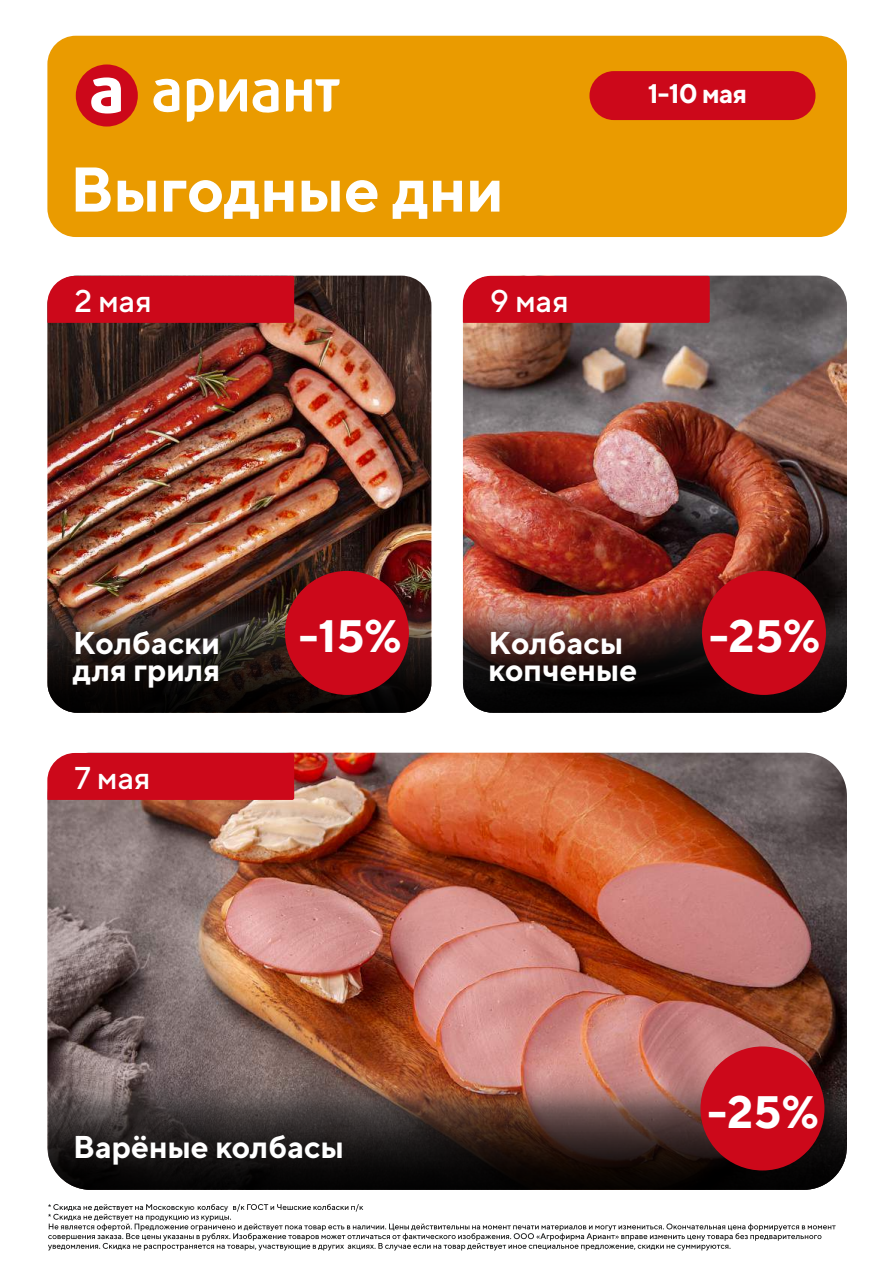
<style>
.page{position:relative;width:893px;height:1263px;background:#fff}
.page>*{position:absolute;margin:0;border:0;box-sizing:border-box;transform-origin:0 0}
.t1{font:700 63px "TT Norms";color:#fff}
.t2{font:700 45.45px "TT Norms";color:#fff}
.t3{font:700 31.5px/27px "TT Norms";color:#fff}
.t4{font:500 31.5px "TT Norms";color:#fff}
.t5{font:700 26.85px "TT Norms";color:#fff}
.t6{font:500 8.1px "TT Norms";color:#1d1d1b}
</style>
<div class="page">
<img style="left:47px;top:276px;width:384px;height:180px">
<img style="left:47px;top:456px;width:384px;height:257px">
<div style="left:47px;top:36px;width:800px;height:201px;background:#ea9b00;border-radius:28px"></div>
<div style="left:47px;top:276px;width:247px;height:47px;background:#cc081a"></div>
<svg style="left:48px;top:1204px;width:788px;height:46px"></svg>
<img style="left:463px;top:276px;width:384px;height:261px">
<img style="left:463px;top:456px;width:383px;height:257px">
<div style="left:463px;top:276px;width:247px;height:47px;background:#cc081a"></div>
<img style="left:47px;top:753px;width:800px;height:261px">
<img style="left:47px;top:933px;width:798px;height:257px">
<div style="left:47px;top:753px;width:247px;height:47px;background:#cc081a"></div>
<svg style="left:153px;top:78px;width:187px;height:44px"></svg>
<svg style="left:76px;top:64px;width:62px;height:63px"></svg>
<div style="left:589px;top:71px;width:226px;height:49px;background:#cc081a;border-radius:24px"></div>
<div style="left:285px;top:571px;width:124px;height:124px;background:#cc081a;border-radius:50%"></div>
<div style="left:702px;top:571px;width:124px;height:124px;background:#cc081a;border-radius:50%"></div>
<div style="left:700px;top:1046px;width:124px;height:124px;background:#cc081a;border-radius:50%"></div>
<h1 class="t1" style="left:70px;top:150px;width:435px">Выгодные дни</h1>
<p class="t4" style="left:74px;top:281px;width:79px">2 мая</p>
<p class="t4" style="left:490px;top:281px;width:80px">9 мая</p>
<p class="t5" style="left:648px;top:77px;width:101px">1-10 мая</p>
<p class="t3" style="left:73px;top:628px;width:149px">Колбаски для гриля</p>
<p class="t4" style="left:74px;top:758px;width:78px">7 мая</p>
<h2 class="t2" style="left:299px;top:608px;width:104px">-15%</h2>
<h2 class="t2" style="left:709px;top:608px;width:113px">-25%</h2>
<p class="t3" style="left:489px;top:628px;width:150px">Колбасы копченые</p>
<h2 class="t2" style="left:708px;top:1083px;width:113px">-25%</h2>
<p class="t3" style="left:73px;top:1132px;width:272px">Варёные колбасы</p>
<p class="t6" style="left:184px;top:1202px;width:12px">ую</p>
<p class="t6" style="left:224px;top:1202px;width:6px">у</p>
</div>
